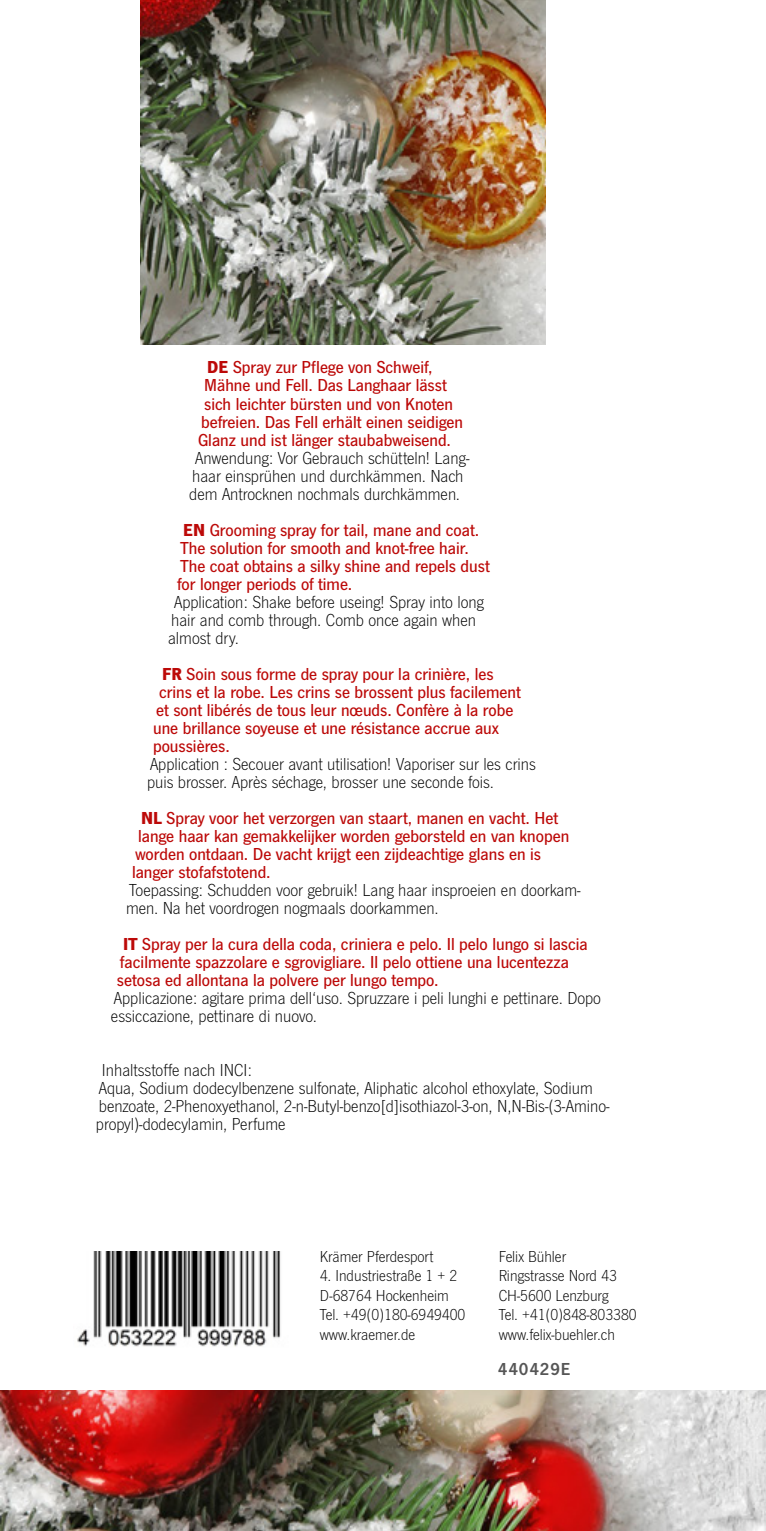
<style>
.page{position:relative;width:766px;height:1531px;background:#fff}
.page>*{position:absolute;margin:0;border:0;box-sizing:border-box;transform-origin:0 0}
.t1{font:500 18px/18px "News Got";color:#bc0908}
.t2{font:300 18px/18px "News Got";color:#000}
.t3{font:18px "News Got Dem";letter-spacing:.05em;color:#565656}
.t4{font:300 16.5px "News Got";color:#000}
.s1{font-weight:700}
</style>
<div class="page">
<img style="left:0;top:1390px;width:765px;height:141px">
<img style="left:140px;top:0;width:405px;height:344px">
<img style="left:77px;top:1251px;width:204px;height:96px">
<p class="t1" style="left:207px;top:359px;width:227px"><span class="s1">DE</span> Spray zur Pflege von Schweif,</p>
<p class="t1" style="left:204px;top:377px;width:244px">Mähne und Fell. Das Langhaar lässt</p>
<p class="t1" style="left:204px;top:395px;width:250px">sich leichter bürsten und von Knoten</p>
<p class="t1" style="left:201px;top:413px;width:263px">befreien. Das Fell erhält einen seidigen</p>
<p class="t1" style="left:198px;top:431px;width:254px">Glanz und ist länger staubabweisend.</p>
<p class="t2" style="left:189px;top:449px;width:282px;text-align:center">Anwendung: Vor Gebrauch schütteln! Lang&shy;haar einsprühen und durchkämmen. Nach dem Antrocknen nochmals durchkämmen.</p>
<p class="t1" style="left:177px;top:521px;width:314px;text-indent:6px"><span class="s1">EN</span> Grooming spray for tail, mane and coat.<br>The solution for smooth and knot-free hair.<br>The coat obtains a silky shine and repels dust for longer periods of time.</p>
<p class="t2" style="left:168px;top:593px;width:317px;text-indent:6px">Application: Shake before useing! Spray into long hair and comb through. Comb once again when almost dry.</p>
<p class="t1" style="left:162px;top:665px;width:333px"><span class="s1">FR</span> Soin sous forme de spray pour la crinière, les</p>
<p class="t1" style="left:159px;top:683px;width:363px">crins et la robe. Les crins se brossent plus facilement</p>
<p class="t1" style="left:156px;top:701px;width:359px">et sont libérés de tous leur nœuds. Confère à la robe</p>
<p class="t1" style="left:153px;top:719px;width:347px">une brillance soyeuse et une résistance accrue aux</p>
<p class="t1" style="left:153px;top:737px;width:78px">poussières.</p>
<p class="t2" style="left:147px;top:755px;width:390px">Application : Secouer avant utilisation! Vaporiser sur les crins puis brosser. Après séchage, brosser une seconde fois.</p>
<p class="t1" style="left:141px;top:809px;width:418px"><span class="s1">NL</span> Spray voor het verzorgen van staart, manen en vacht. Het</p>
<p class="t1" style="left:138px;top:827px;width:432px">lange haar kan gemakkelijker worden geborsteld en van knopen</p>
<p class="t1" style="left:135px;top:845px;width:407px">worden ontdaan. De vacht krijgt een zijdeachtige glans en is</p>
<p class="t1" style="left:132px;top:863px;width:140px">langer stofafstotend.</p>
<p class="t2" style="left:126px;top:881px;width:456px">Toepassing: Schudden voor gebruik! Lang haar insproeien en doorkam&shy;men. Na het voordrogen nogmaals doorkammen.</p>
<p class="t1" style="left:117px;top:935px;width:472px;text-indent:6px"><span class="s1">IT</span> Spray per la cura della coda, criniera e pelo. Il pelo lungo si lascia facilmente spazzolare e sgrovigliare. Il pelo ottiene una lucentezza setosa ed allontana la polvere per lungo tempo.</p>
<p class="t2" style="left:111px;top:989px;width:491px">Applicazione: agitare prima dell‘uso. Spruzzare i peli lunghi e pettinare. Dopo essiccazione, pettinare di nuovo.</p>
<p class="t2" style="left:96px;top:1061px;width:515px;text-indent:6px">Inhaltsstoffe nach INCI:<br>Aqua, Sodium dodecylbenzene sulfonate, Aliphatic alcohol ethoxylate, Sodium benzoate, 2-Phenoxyethanol, 2-n-Butyl-benzo[d]isothiazol-3-on, N,N-Bis-(3-Amino&shy;propyl)-dodecylamin, Perfume</p>
<p class="t4" style="left:319px;top:1247px;width:115px">Krämer Pferdesport</p>
<p class="t4" style="left:498px;top:1247px;width:69px">Felix Bühler</p>
<p class="t4" style="left:319px;top:1266px;width:139px">4. Industriestraße 1 + 2</p>
<p class="t4" style="left:498px;top:1266px;width:119px">Ringstrasse Nord 43</p>
<p class="t4" style="left:319px;top:1286px;width:131px">D-68764 Hockenheim</p>
<p class="t4" style="left:498px;top:1286px;width:111px">CH-5600 Lenzburg</p>
<p class="t4" style="left:319px;top:1305px;width:147px">Tel. +49(0)180-6949400</p>
<p class="t4" style="left:498px;top:1305px;width:139px">Tel. +41(0)848-803380</p>
<p class="t4" style="left:320px;top:1325px;width:97px">www.kraemer.de</p>
<p class="t4" style="left:498px;top:1325px;width:117px">www.felix-buehler.ch</p>
<p class="t3" style="left:497px;top:1358px;width:74px">440429E</p>
</div>
